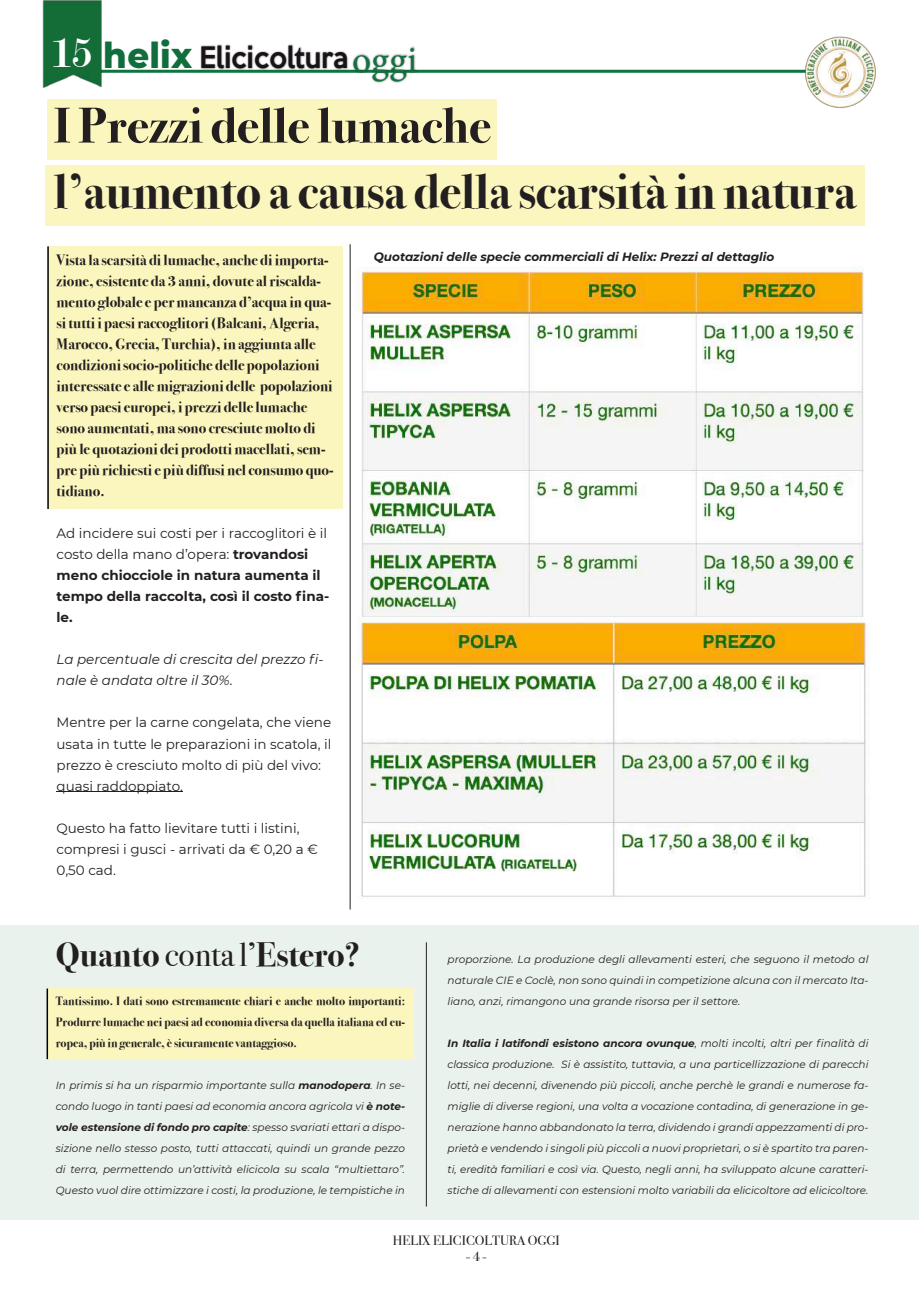
<style>
.page{position:relative;width:919px;height:1289px;background:#fff}
.page>*{position:absolute;margin:0;border:0;box-sizing:border-box;transform-origin:0 0}
.t1{font:700 50.4px "Bodoni Svty Two ITCTT";color:#231f20}
.t2{font:700 49.35px "Bodoni Svty Two ITCTT";color:#231f20}
.t3{font:700 33.9px "Bodoni Svty Two ITCTT";color:#231f20}
.t4{font:500 27px "Keep Calm";letter-spacing:.005em;color:#181317;scale:.94 1}
.t5{font:700 15px/21px "Bodoni Svty Two ITCTT";color:#231f20}
.t6{font:13.5px/21px "Montserrat";color:#231f20}
.t7{font:700 13.5px/21px "Montserrat";color:#231f20}
.t8{font:italic 13.5px/21px "Montserrat";color:#231f20}
.t9{font:13.5px "Bodoni Svty Two ITCTT";color:#231f20}
.t10{font:700 12px/21px "Bodoni Svty Two ITCTT";color:#231f20;text-align:justify}
.t11{font:italic 700 12px "Montserrat";color:#231f20}
.t12{font:italic 10.5px/21px "Montserrat";color:#231f20;text-align:justify}
.s1{font-family:"Modern";font-weight:400;font-size:45px;color:#fff}
.s2{font-family:"Montserrat";font-weight:800;font-size:36px;color:#106e3d}
.s3{font-family:"Minion Pro";font-weight:400;font-size:37.5px;color:#11723f}
.s4{font-weight:400}
.s5{font-weight:700}
</style>
<div class="page">
<hr style="left:48px;top:70px;width:773px;height:3px;background:#107340">
<img style="left:43px;top:0;width:58px;height:88px">
<img style="left:199px;top:44px;width:220px;height:39px">
<img style="left:804px;top:37px;width:72px;height:71px">
<div style="left:48px;top:99px;width:449px;height:60px;background:#fbf6bd"></div>
<div style="left:45px;top:165px;width:819px;height:61px;background:#fbf6bd"></div>
<hr style="left:350px;top:244px;width:1px;height:665px;background:#231f20">
<div style="left:48px;top:246px;width:294px;height:263px;background:#fbf6bd"></div>
<hr style="left:47px;top:246px;width:2px;height:263px;background:#000001">
<hr style="left:57px;top:791px;width:126px;height:1px;background:#231f20">
<img style="left:356px;top:267px;width:508px;height:355px">
<img style="left:358px;top:618px;width:508px;height:279px">
<div style="left:0;top:925px;width:918px;height:294px;background:#eaf2ee"></div>
<hr style="left:426px;top:942px;width:1px;height:264px;background:#1d1f21">
<div style="left:47px;top:988px;width:366px;height:71px;background:#fbf6bd"></div>
<hr style="left:47px;top:988px;width:1px;height:71px;background:#000001">
<h3 class="t4" style="left:51px;top:47px;width:391px"><span class="s1">15</span> <span class="s2">helix</span> Elicicoltura <span class="s3">oggi</span></h3>
<h1 class="t1" style="left:54px;top:96px;width:439px">I Prezzi delle lumache</h1>
<h2 class="t2" style="left:54px;top:162px;width:803px">l’aumento a causa della scarsità in natura</h2>
<p class="t5" style="left:57px;top:250px;width:278px">Vista la scarsità di lumache, anche di importa&shy;zione, esistente da 3 anni, dovute al riscalda&shy;mento globale e per mancanza d’acqua in qua&shy;si tutti i paesi raccoglitori (Balcani, Algeria, Marocco, Grecia, Turchia), in aggiunta alle condizioni socio-politiche delle popolazioni interessate e alle migrazioni delle popolazioni verso paesi europei, i prezzi delle lumache sono aumentati, ma sono cresciute molto di più le quotazioni dei prodotti macellati, sem&shy;pre più richiesti e più diffusi nel consumo quo&shy;tidiano.</p>
<p class="t7" style="left:57px;top:523px;width:274px"><span class="s4">Ad incidere sui costi per i raccoglitori è il costo della mano d’opera:</span> trovandosi meno chiocciole in natura aumenta il tempo della raccolta, così il costo fina&shy;le.</p>
<p class="t8" style="left:57px;top:649px;width:269px">La percentuale di crescita del prezzo fi&shy;nale è andata oltre il 30%.</p>
<p class="t6" style="left:57px;top:712px;width:276px">Mentre per la carne congelata, che viene usata in tutte le preparazioni in scatola, il prezzo è cresciuto molto di più del vivo: quasi raddoppiato.</p>
<p class="t6" style="left:57px;top:817px;width:263px">Questo ha fatto lievitare tutti i listini, compresi i gusci - arrivati da € 0,20 a €<br>0,50 cad.</p>
<p class="t11" style="left:374px;top:249px;width:402px">Quotazioni delle specie commerciali di Helix: Prezzi al dettaglio</p>
<h3 class="t3" style="left:56px;top:935px;width:305px">Quanto <span class="s4">contal’</span>Estero?</h3>
<p class="t10" style="left:56px;top:990px;width:351px">Tantissimo. I dati sono estremamente chiari e anche molto importanti:<br>Produrre lumache nei paesi ad economia diversa da quella italiana ed eu&shy;ropea, più in generale, è sicuramente vantaggioso.</p>
<p class="t12" style="left:56px;top:1075px;width:351px">In primis si ha un risparmio importante sulla <span class="s5">manodopera</span>. In se&shy;condo luogo in tanti paesi ad economia ancora agricola vi <span class="s5">è note&shy;vole estensione di fondo pro capite</span>: spesso svariati ettari a dispo&shy;sizione nello stesso posto, tutti attaccati, quindi un grande pezzo di terra, permettendo un’attività elicicola su scala “multiettaro”.<br>Questo vuol dire ottimizzare i costi, la produzione, le tempistiche in</p>
<p class="t12" style="left:447px;top:949px;width:422px">proporzione. La produzione degli allevamenti esteri, che seguono il metodo al naturale CIE e Coclè, non sono quindi in competizione alcuna con il mercato Ita&shy;liano, anzi, rimangono una grande risorsa per il settore.</p>
<p class="t12" style="left:447px;top:1033px;width:422px"><span class="s5">In Italia i latifondi esistono ancora ovunque</span>, molti incolti, altri per finalità di classica produzione. Si è assistito, tuttavia, a una particellizzazione di parecchi lotti, nei decenni, divenendo più piccoli, anche perchè le grandi e numerose fa&shy;miglie di diverse regioni, una volta a vocazione contadina, di generazione in ge&shy;nerazione hanno abbandonato la terra, dividendo i grandi appezzamenti di pro&shy;prietà e vendendo i singoli più piccoli a nuovi proprietari, o si è spartito tra paren&shy;ti, eredità familiari e così via. Questo, negli anni, ha sviluppato alcune caratteri&shy;stiche di allevamenti con estensioni molto variabili da elicicoltore ad elicicoltore.</p>
<p class="t9" style="left:393px;top:1232px;width:168px">HELIX ELICICOLTURA OGGI</p>
<p class="t9" style="left:466px;top:1248px;width:22px">- 4 -</p>
</div>
